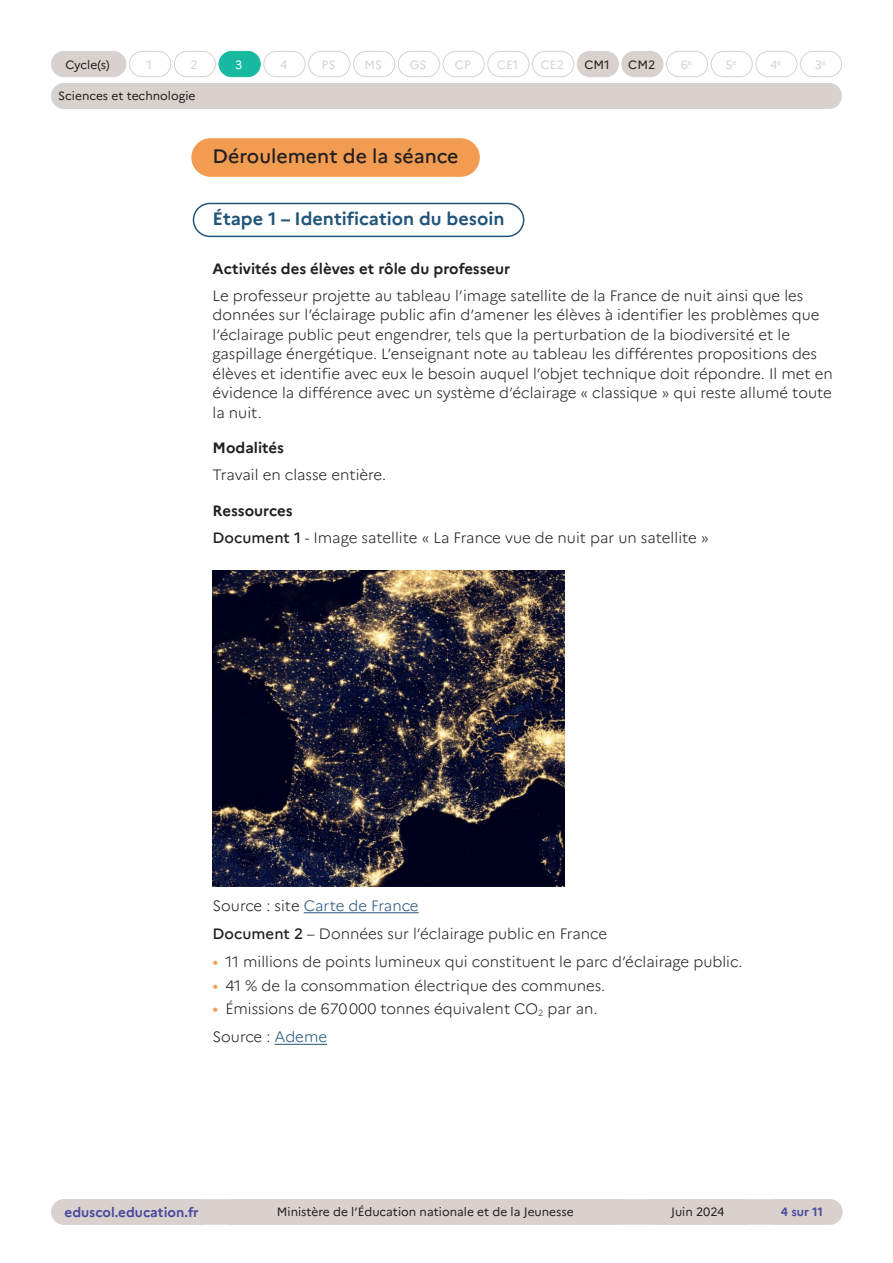
<style>
.page{position:relative;width:893px;height:1263px;background:#fff}
.page>*{position:absolute;margin:0;border:0;box-sizing:border-box;transform-origin:0 0}
._03_titre_2{font:500 19.5px "Marianne";color:#231f20}
._04_titre_3{font:700 18px "Marianne";color:#22557a}
.Texte_courant{font:300 15px/19.5px "Marianne";color:#231f20}
.Heading_4{font:700 15px "Marianne";color:#231f20}
.Texte_courant-2{font:300 15px "Marianne";letter-spacing:-.005em;color:#22557a}
.t1{font:700 13.5px "Marianne";color:#4a489e}
.t2{font:12px "Marianne";color:#231f20}
.t3{font:12px "Marianne";color:#d8d1ce}
.t4{font:700 12px "Marianne";color:#4a489e}
.t5{font:12px "Marianne";color:#fff}
.t6{font:7.05px "Marianne";color:#d8d1ce}
.s1{font-weight:500}
.s2{color:#231f20}
.s3{font-weight:400;font-size:16.5px;color:#f29c52}
.s4{color:#22557a}
</style>
<div class="page">
<div style="left:51px;top:1199px;width:791px;height:26px;background:#d8d1ce;border-radius:13px"></div>
<div style="left:763px;top:1199px;width:80px;height:26px;background:#d8d1ce;border-radius:13px"></div>
<div style="left:51px;top:51px;width:75px;height:26px;background:#d8d1ce;border-radius:13px"></div>
<div style="left:51px;top:51px;width:75px;height:26px;border:1px solid #d8d1ce;border-radius:13px"></div>
<div style="left:308px;top:51px;width:42px;height:26px;border:1px solid #d8d1ce;border-radius:13px"></div>
<div style="left:443px;top:51px;width:42px;height:26px;border:1px solid #d8d1ce;border-radius:13px"></div>
<div style="left:577px;top:51px;width:41px;height:26px;background:#d8d1ce;border-radius:13px"></div>
<div style="left:577px;top:51px;width:42px;height:26px;border:1px solid #d8d1ce;border-radius:13px"></div>
<div style="left:711px;top:51px;width:42px;height:26px;border:1px solid #d8d1ce;border-radius:13px"></div>
<div style="left:353px;top:51px;width:42px;height:26px;border:1px solid #d8d1ce;border-radius:13px"></div>
<div style="left:487px;top:51px;width:42px;height:26px;border:1px solid #d8d1ce;border-radius:13px"></div>
<div style="left:622px;top:51px;width:41px;height:26px;background:#d8d1ce;border-radius:13px"></div>
<div style="left:621px;top:51px;width:42px;height:26px;border:1px solid #d8d1ce;border-radius:13px"></div>
<div style="left:755px;top:51px;width:42px;height:26px;border:1px solid #d8d1ce;border-radius:13px"></div>
<div style="left:800px;top:51px;width:42px;height:26px;border:1px solid #d8d1ce;border-radius:13px"></div>
<div style="left:398px;top:51px;width:42px;height:26px;border:1px solid #d8d1ce;border-radius:13px"></div>
<div style="left:532px;top:51px;width:42px;height:26px;border:1px solid #d8d1ce;border-radius:13px"></div>
<div style="left:666px;top:51px;width:42px;height:26px;border:1px solid #d8d1ce;border-radius:13px"></div>
<div style="left:52px;top:84px;width:789px;height:24px;background:#d8d1ce;border-radius:12px"></div>
<div style="left:51px;top:83px;width:791px;height:26px;border:2px solid #d8d1ce;border-radius:12px"></div>
<div style="left:129px;top:51px;width:42px;height:26px;border:1px solid #d8d1ce;border-radius:13px"></div>
<div style="left:174px;top:51px;width:42px;height:26px;border:1px solid #d8d1ce;border-radius:13px"></div>
<div style="left:219px;top:51px;width:41px;height:26px;background:#17baa1;border-radius:13px"></div>
<div style="left:219px;top:51px;width:42px;height:26px;border:1px solid #17baa1;border-radius:13px"></div>
<div style="left:263px;top:51px;width:42px;height:26px;border:1px solid #d8d1ce;border-radius:13px"></div>
<div style="left:191px;top:138px;width:289px;height:39px;background:#f29c52;border-radius:19px"></div>
<div style="left:193px;top:203px;width:331px;height:34px;border:2px solid #22557a;border-radius:16px"></div>
<hr style="left:304px;top:912px;width:115px;height:1px;background:#22557a">
<hr style="left:275px;top:1044px;width:52px;height:1px;background:#22557a">
<img style="left:213px;top:571px;width:351px;height:315px">
<p class="t2" style="left:65px;top:57px;width:46px">Cycle(s)</p>
<p class="t3" style="left:322px;top:57px;width:15px">PS</p>
<p class="t3" style="left:455px;top:57px;width:17px">CP</p>
<p class="t2" style="left:584px;top:57px;width:27px">CM1</p>
<p class="t3" style="left:725px;top:57px;width:9px">5</p>
<p class="t3" style="left:147px;top:57px;width:7px">1</p>
<p class="t3" style="left:191px;top:57px;width:9px">2</p>
<p class="t5" style="left:235px;top:57px;width:9px">3</p>
<p class="t3" style="left:280px;top:57px;width:9px">4</p>
<p class="t3" style="left:364px;top:57px;width:19px">MS</p>
<p class="t3" style="left:497px;top:57px;width:23px">CE1</p>
<p class="t2" style="left:628px;top:57px;width:28px">CM2</p>
<p class="t6" style="left:733px;top:58px;width:6px">e</p>
<p class="t3" style="left:770px;top:57px;width:13px">4<sup>e</sup></p>
<p class="t3" style="left:815px;top:57px;width:9px">3</p>
<p class="t3" style="left:410px;top:57px;width:18px">GS</p>
<p class="t3" style="left:541px;top:57px;width:25px">CE2</p>
<p class="t6" style="left:822px;top:58px;width:6px">e</p>
<p class="t3" style="left:681px;top:57px;width:13px">6<sup>e</sup></p>
<p class="t2" style="left:58px;top:89px;width:139px">Sciences et technologie</p>
<p class="_03_titre_2" style="left:213px;top:145px;width:247px">Déroulement de la séance</p>
<p class="_04_titre_3" style="left:213px;top:208px;width:293px">Étape 1 – Identification du besoin</p>
<p class="Heading_4" style="left:213px;top:259px;width:299px">Activités des élèves et rôle du professeur</p>
<p class="Texte_courant" style="left:213px;top:286px;width:622px">Le professeur projette au tableau l’image satellite de la France de nuit ainsi que les données sur l’éclairage public afin d’amener les élèves à identifier les problèmes que l’éclairage public peut engendrer, tels que la perturbation de la biodiversité et le gaspillage énergétique. L’enseignant note au tableau les différentes propositions des élèves et identifie avec eux le besoin auquel l’objet technique doit répondre. Il met en évidence la différence avec un système d’éclairage « classique » qui reste allumé toute la nuit.</p>
<p class="Heading_4" style="left:213px;top:439px;width:73px">Modalités</p>
<p class="Texte_courant" style="left:213px;top:465px;width:175px">Travail en classe entière.</p>
<p class="Heading_4" style="left:213px;top:501px;width:81px">Ressources</p>
<p class="Texte_courant" style="left:213px;top:528px;width:498px"><span class="s1">Document 1</span> - Image satellite « La France vue de nuit par un satellite »</p>
<p class="Texte_courant-2" style="left:213px;top:896px;width:208px"><span class="s2">Source : site</span> Carte de France</p>
<p class="Texte_courant" style="left:213px;top:924px;width:396px"><span class="s1">Document 2</span> – Données sur l’éclairage public en France</p>
<p class="Texte_courant" style="left:213px;top:952px;width:531px"><span class="s3">•</span> 11 millions de points lumineux qui constituent le parc d’éclairage public.</p>
<p class="Texte_courant" style="left:213px;top:975px;width:394px"><span class="s3">•</span> 41 % de la consommation électrique des communes.</p>
<p class="Texte_courant" style="left:213px;top:999px;width:386px"><span class="s3">•</span> Émissions de 670000 tonnes équivalent CO<sub>2</sub> par an.</p>
<p class="Texte_courant" style="left:213px;top:1027px;width:116px">Source : <span class="s4">Ademe</span></p>
<p class="t1" style="left:65px;top:1204px;width:136px">eduscol.education.fr</p>
<p class="t2" style="left:277px;top:1205px;width:298px">Ministère de l’Éducation nationale et de la Jeunesse</p>
<p class="t2" style="left:671px;top:1205px;width:55px">Juin 2024</p>
<p class="t4" style="left:781px;top:1205px;width:44px">4 sur 11</p>
</div>
